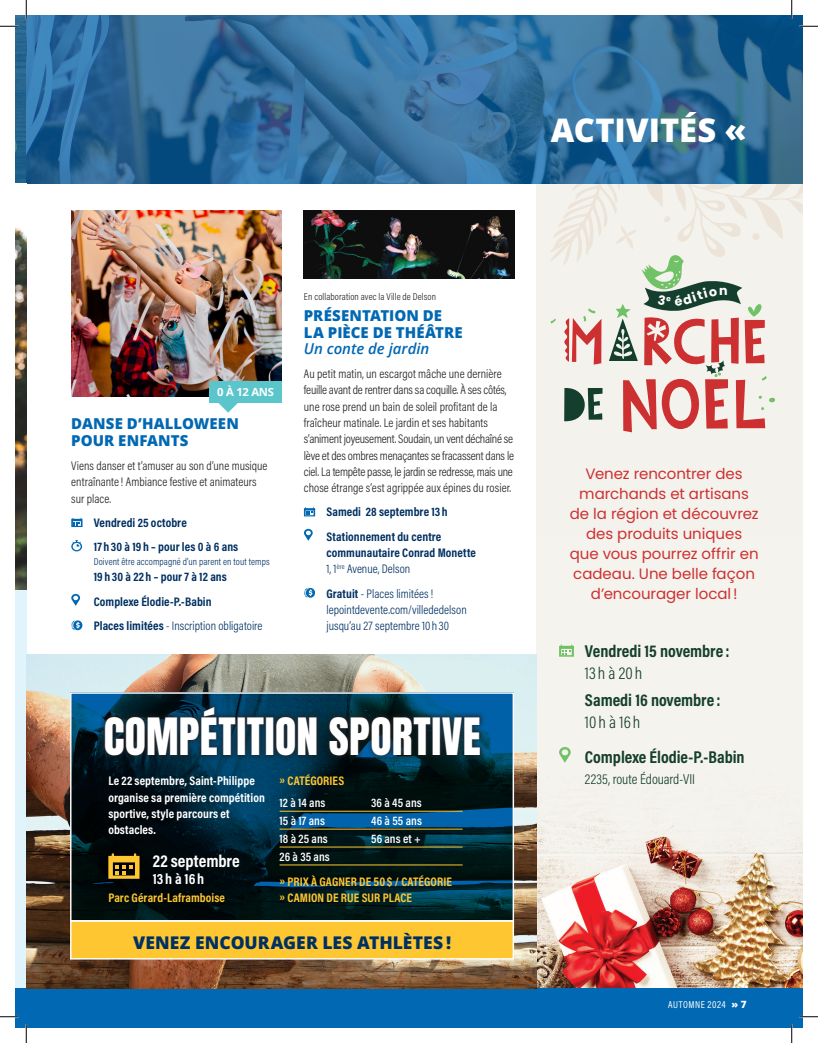
<style>
.page{position:relative;width:818px;height:1043px;background:#fff}
.page>*{position:absolute;margin:0;border:0;box-sizing:border-box;transform-origin:0 0}
.Titre_Activité{font:43.75px "Anton";letter-spacing:.01em;color:#fff}
.t1{font:800 32.5px "Open Sans";color:#fff}
.liste_activite{font:800 17.5px "Open Sans";letter-spacing:.005em;color:#003062}
.liste_activite-2{font:700 17.5px "Acumin Pro Cond";color:#fff}
.t2{font:700 17.25px/21.9px "Acumin Pro Cond";letter-spacing:-.005em;color:#143e2d}
.t3{font:15px/20px "Poppins";letter-spacing:-.005em;color:#cd3031;text-align:center}
.Titre_Activité-2{font:800 15px/16.2px "Open Sans";letter-spacing:.005em;color:#0168b3}
.liste_activite-3{font:700 15px "Acumin Pro Cond";color:#fff}
.t4{font:300 14.38px "Acumin Pro Cond";letter-spacing:-.005em;color:#143e2d}
.liste_activite-4{font:300 12.5px/16.2px "Acumin Pro Cond";letter-spacing:-.005em;color:#231f20}
.liste_activite-5{font:700 12.5px/16.2px "Acumin Pro Cond";letter-spacing:.005em;color:#003062}
.liste_activite-6{font:300 12.5px/16.2px "Acumin Pro Cond";letter-spacing:.005em;color:#003062}
.liste_activite-7{font:700 12.5px/16.2px "Acumin Pro Cond";letter-spacing:.005em;color:#fff}
.liste_activite-8{font:700 12.5px/16.2px "Acumin Pro Cond";letter-spacing:.005em;color:#fec630}
.liste_activite-9{font:600 12.5px "Acumin Pro Cond";color:#fff}
.titre_activité{font:700 11.25px "Open Sans";color:#fff}
.liste_activite-10{font:300 10px "Acumin Pro Cond";letter-spacing:.01em;color:#003062}
.Titre_Activité-3{font:300 10px "Acumin Pro Cond";letter-spacing:.01em;color:#231f20}
.t5{font:10px "Acumin Pro Cond";letter-spacing:.055em;color:#fff}
.s1{font-weight:700}
.s2{font-weight:600;font-style:italic}
.s3{font-weight:300}
.s4{font-family:"Open Sans";font-weight:800}
</style>
<div class="page">
<div style="left:15px;top:589px;width:11px;height:399px;background:#e1f4fc"></div>
<div style="left:536px;top:184px;width:266px;height:804px;background:#f4f2ed"></div>
<img style="left:536px;top:654px;width:266px;height:334px">
<img style="left:72px;top:210px;width:210px;height:187px">
<img style="left:304px;top:210px;width:210px;height:68px">
<svg style="left:26px;top:15px;width:776px;height:169px"></svg>
<svg style="left:304px;top:507px;width:11px;height:9px"></svg>
<svg style="left:304px;top:529px;width:9px;height:12px"></svg>
<svg style="left:306px;top:588px;width:9px;height:9px"></svg>
<svg style="left:304px;top:588px;width:8px;height:9px"></svg>
<svg style="left:71px;top:518px;width:11px;height:9px"></svg>
<svg style="left:71px;top:541px;width:11px;height:10px"></svg>
<svg style="left:73px;top:543px;width:8px;height:7px"></svg>
<svg style="left:72px;top:540px;width:9px;height:6px"></svg>
<svg style="left:71px;top:594px;width:9px;height:12px"></svg>
<div style="left:73px;top:620px;width:9px;height:10px;background:#0168b3;border-radius:50%"></div>
<svg style="left:71px;top:620px;width:9px;height:10px"></svg>
<div style="left:15px;top:988px;width:11px;height:40px;background:#0168b3"></div>
<div style="left:210px;top:381px;width:72px;height:21px;background:#5ac6cc"></div>
<svg style="left:217px;top:402px;width:22px;height:10px"></svg>
<div style="left:26px;top:988px;width:776px;height:40px;background:#0168b3"></div>
<img style="left:26px;top:654px;width:510px;height:334px">
<svg style="left:72px;top:694px;width:440px;height:225px"></svg>
<hr style="left:279px;top:811px;width:92px;height:1px;background:#fec630">
<hr style="left:371px;top:811px;width:91px;height:1px;background:#fec630">
<hr style="left:279px;top:828px;width:92px;height:1px;background:#fec630">
<hr style="left:371px;top:828px;width:91px;height:1px;background:#fec630">
<hr style="left:279px;top:846px;width:92px;height:1px;background:#fec630">
<hr style="left:371px;top:846px;width:91px;height:1px;background:#fec630">
<hr style="left:279px;top:864px;width:92px;height:1px;background:#fec630">
<hr style="left:371px;top:864px;width:91px;height:1px;background:#fec630">
<svg style="left:108px;top:853px;width:31px;height:25px"></svg>
<div style="left:71px;top:920px;width:442px;height:38px;background:#fec630"></div>
<div style="left:70px;top:920px;width:444px;height:39px;border:1px solid #fff"></div>
<div style="left:70px;top:692px;width:444px;height:229px;border:1px solid #fff"></div>
<div style="left:99px;top:701px;width:386px;height:60px;background:#231f20;opacity:.75"></div>
<svg style="left:559px;top:644px;width:15px;height:12px"></svg>
<svg style="left:559px;top:747px;width:11px;height:15px"></svg>
<img style="left:15px;top:228px;width:11px;height:361px">
<svg style="left:0;top:25px;width:19px;height:2px"></svg>
<svg style="left:799px;top:25px;width:19px;height:2px"></svg>
<svg style="left:0;top:1015px;width:19px;height:2px"></svg>
<svg style="left:799px;top:1015px;width:19px;height:2px"></svg>
<svg style="left:25px;top:0;width:2px;height:19px"></svg>
<svg style="left:25px;top:1024px;width:2px;height:18px"></svg>
<svg style="left:790px;top:0;width:2px;height:19px"></svg>
<svg style="left:790px;top:1024px;width:2px;height:18px"></svg>
<svg style="left:549px;top:95px;width:253px;height:337px"></svg>
<p class="t1" style="left:550px;top:105px;width:197px">ACTIVITÉS «</p>
<p class="titre_activité" style="left:217px;top:384px;width:58px">0 À 12 ANS</p>
<p class="Titre_Activité-2" style="left:71px;top:415px;width:169px">DANSE D’HALLOWEEN<br>POUR ENFANTS</p>
<p class="liste_activite-4" style="left:71px;top:457px;width:198px">Viens danser et t’amuser au son d’une musique entraînante! Ambiance festive et animateurs sur place.</p>
<p class="liste_activite-5" style="left:94px;top:514px;width:94px">Vendredi 25 octobre</p>
<p class="liste_activite-5" style="left:94px;top:538px;width:146px">17 h 30 à 19 h – pour les 0 à 6 ans</p>
<p class="liste_activite-10" style="left:94px;top:555px;width:177px">Doivent être accompagné d’un parent en tout temps</p>
<p class="liste_activite-5" style="left:94px;top:568px;width:135px">19 h 30 à 22 h – pour 7 à 12 ans</p>
<p class="liste_activite-5" style="left:94px;top:593px;width:119px">Complexe Élodie-P.-Babin</p>
<p class="liste_activite-6" style="left:94px;top:617px;width:170px"><span class="s1">Places limitées</span> - Inscription obligatoire</p>
<p class="Titre_Activité-3" style="left:304px;top:290px;width:134px">En collaboration avec la Ville de Delson</p>
<p class="Titre_Activité-2" style="left:304px;top:307px;width:160px">PRÉSENTATION DE<br>LA PIÈCE DE THÉÂTRE<br><span class="s2">Un conte de jardin</span></p>
<p class="liste_activite-4" style="left:304px;top:365px;width:211px">Au petit matin, un escargot mâche une dernière feuille avant de rentrer dans sa coquille. À ses côtés, une rose prend un bain de soleil profitant de la fraîcheur matinale. Le jardin et ses habitants s’animent joyeusement. Soudain, un vent déchaîné se lève et des ombres menaçantes se fracassent dans le ciel. La tempête passe, le jardin se redresse, mais une chose étrange s’est agrippée aux épines du rosier.</p>
<p class="liste_activite-5" style="left:326px;top:503px;width:123px">Samedi 28 septembre 13 h</p>
<p class="liste_activite-5" style="left:326px;top:528px;width:151px">Stationnement du centre communautaire Conrad Monette<br><span class="s3">1, 1</span><sup>ère</sup> <span class="s3">Avenue, Delson</span></p>
<p class="liste_activite-6" style="left:326px;top:585px;width:142px"><span class="s1">Gratuit</span> - Places limitées! lepointdevente.com/villededelson jusqu’au 27 septembre 10 h 30</p>
<p class="Titre_Activité" style="left:104px;top:714px;width:378px">COMPÉTITION SPORTIVE</p>
<p class="liste_activite-7" style="left:108px;top:772px;width:158px">Le 22 septembre, Saint-Philippe organise sa première compétition sportive, style parcours et obstacles.</p>
<p class="liste_activite-2" style="left:153px;top:849px;width:88px">22 septembre</p>
<p class="liste_activite-3" style="left:153px;top:868px;width:53px">13h à 16h</p>
<p class="liste_activite-8" style="left:108px;top:889px;width:118px">Parc Gérard-Laframboise</p>
<p class="liste_activite-8" style="left:279px;top:772px;width:66px">» CATÉGORIES</p>
<p class="liste_activite-9" style="left:279px;top:794px;width:47px">12 à 14 ans</p>
<p class="liste_activite-9" style="left:371px;top:794px;width:52px">36 à 45 ans</p>
<p class="liste_activite-9" style="left:279px;top:812px;width:47px">15 à 17 ans</p>
<p class="liste_activite-9" style="left:371px;top:812px;width:52px">46 à 55 ans</p>
<p class="liste_activite-9" style="left:279px;top:830px;width:50px">18 à 25 ans</p>
<p class="liste_activite-9" style="left:371px;top:830px;width:51px">56 ans et +</p>
<p class="liste_activite-9" style="left:279px;top:848px;width:52px">26 à 35 ans</p>
<p class="liste_activite-8" style="left:279px;top:873px;width:174px">» PRIX À GAGNER DE 50 $ / CATÉGORIE » CAMION DE RUE SUR PLACE</p>
<p class="liste_activite" style="left:133px;top:929px;width:319px">VENEZ ENCOURAGER LES ATHLÈTES !</p>
<p class="t3" style="left:569px;top:463px;width:190px">Venez rencontrer des marchands et artisans de la région et découvrez des produits uniques<br>que vous pourrez offrir en cadeau. Une belle façon d’encourager local!</p>
<p class="t2" style="left:585px;top:639px;width:146px">Vendredi 15 novembre :<br><span class="s3">13h à 20h</span></p>
<p class="t2" style="left:585px;top:688px;width:137px">Samedi 16 novembre :<br><span class="s3">10h à 16h</span></p>
<p class="t2" style="left:585px;top:745px;width:161px">Complexe Élodie-P.-Babin</p>
<p class="t4" style="left:585px;top:770px;width:111px">2235, route Édouard-VII</p>
<p class="t5" style="left:668px;top:998px;width:80px">AUTOMNE 2024 <span class="s4">» 7</span></p>
</div>
